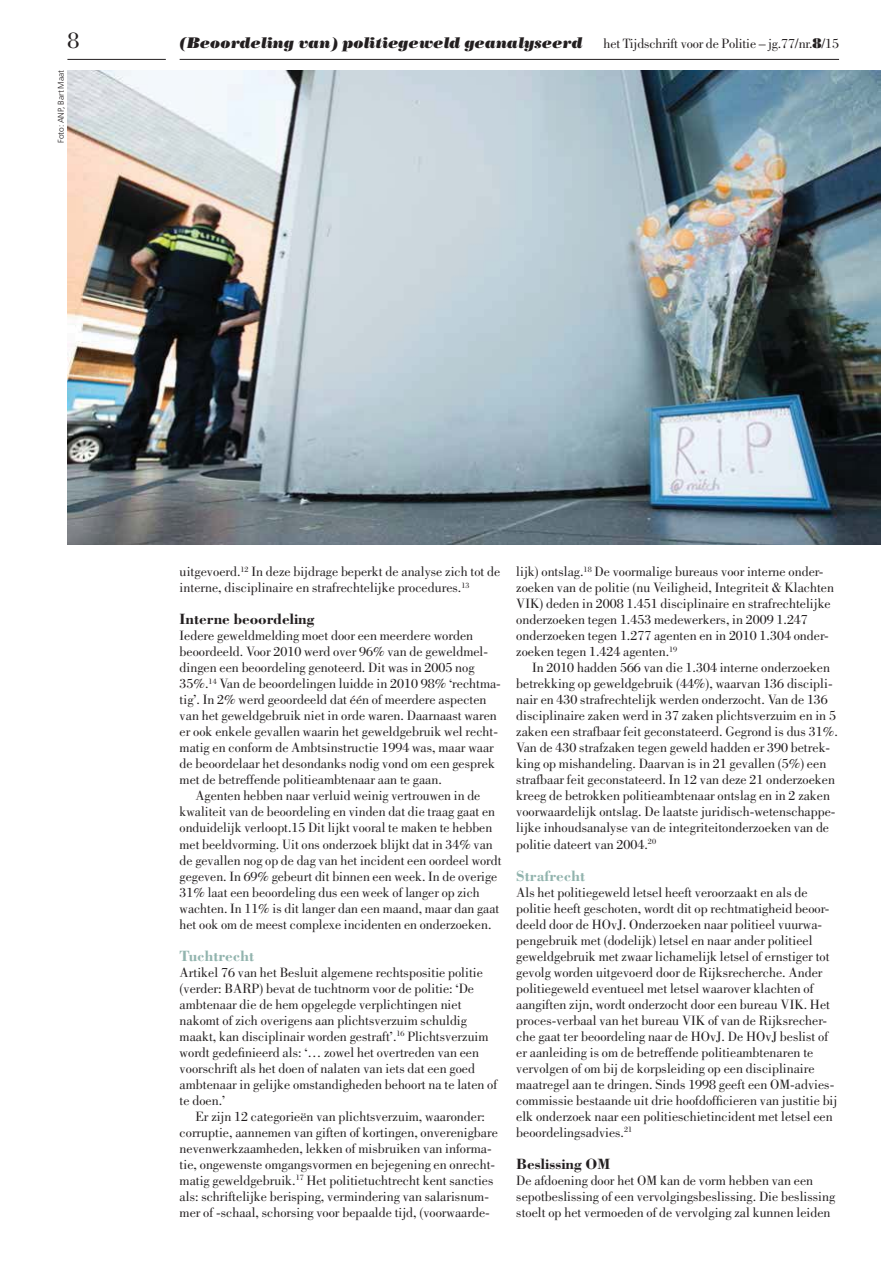
<style>
.page{position:relative;width:893px;height:1263px;background:#fff}
.page>*{position:absolute;margin:0;border:0;box-sizing:border-box;transform-origin:0 0}
.t1{font:23.7px "Bodoni Std";color:#231f20}
.t2{font:italic 15.3px "Bodoni Std Poster";color:#231f20}
.t3{font:700 15.3px "Bodoni Std";color:#231f20}
.t4{font:700 15.3px "Bodoni Std";color:#92b4ae}
.t5{font:13.95px/16px "Bodoni Std";color:#231f20}
.t6{font:300 8.4px "Frutiger LT Std";color:#231f20}
.s1{font-family:"Bodoni Std Poster"}
</style>
<div class="page">
<hr style="left:180px;top:59px;width:659px;height:1px;background:#231f20">
<hr style="left:67px;top:59px;width:99px;height:1px;background:#231f20">
<img style="left:67px;top:70px;width:813px;height:474px">
<h1 class="t1" style="left:67px;top:31px;width:13px">8</h1>
<p class="t2" style="left:180px;top:37px;width:405px">(Beoordeling van) politiegeweld geanalyseerd</p>
<p class="t5" style="left:603px;top:37px;width:237px">het Tijdschrift voor de Politie – jg.77/nr.<span class="s1">8</span>/15</p>
<p class="t6" style="left:56px;top:143px;width:74px;rotate:-90deg">Foto: ANP, Bart Maat</p>
<p class="t5" style="left:180px;top:565px;width:322px">uitgevoerd.<sup>12</sup> In deze bijdrage beperkt de analyse zich tot de interne, disciplinaire en strafrechtelijke procedures.<sup>13</sup></p>
<p class="t3" style="left:180px;top:613px;width:136px">Interne beoordeling</p>
<p class="t5" style="left:180px;top:629px;width:323px">Iedere geweldmelding moet door een meerdere worden beoordeeld. Voor 2010 werd over 96% van de geweldmel&shy;dingen een beoordeling genoteerd. Dit was in 2005 nog 35%.<sup>14</sup> Van de beoordelingen luidde in 2010 98% ‘rechtma&shy;tig’. In 2% werd geoordeeld dat één of meerdere aspecten van het geweldgebruik niet in orde waren. Daarnaast waren er ook enkele gevallen waarin het geweldgebruik wel recht&shy;matig en conform de Ambtsinstructie 1994 was, maar waar de beoordelaar het desondanks nodig vond om een gesprek met de betreffende politieambtenaar aan te gaan.</p>
<p class="t5" style="left:180px;top:789px;width:323px;text-indent:16px">Agenten hebben naar verluid weinig vertrouwen in de kwaliteit van de beoordeling en vinden dat die traag gaat en onduidelijk verloopt.15 Dit lijkt vooral te maken te hebben met beeldvorming. Uit ons onderzoek blijkt dat in 34% van de gevallen nog op de dag van het incident een oordeel wordt gegeven. In 69% gebeurt dit binnen een week. In de overige 31% laat een beoordeling dus een week of langer op zich wachten. In 11% is dit langer dan een maand, maar dan gaat het ook om de meest complexe incidenten en onderzoeken.</p>
<p class="t4" style="left:180px;top:949px;width:76px">Tuchtrecht</p>
<p class="t5" style="left:180px;top:965px;width:319px">Artikel 76 van het Besluit algemene rechtspositie politie (verder: BARP) bevat de tuchtnorm voor de politie: ‘De ambtenaar die de hem opgelegde verplichtingen niet nakomt of zich overigens aan plichtsverzuim schuldig maakt, kan disciplinair worden gestraft’.<sup>16</sup> Plichtsverzuim wordt gedefinieerd als: ‘… zowel het overtreden van een voorschrift als het doen of nalaten van iets dat een goed ambtenaar in gelijke omstandigheden behoort na te laten of te doen.’</p>
<p class="t5" style="left:180px;top:1109px;width:320px;text-indent:16px">Er zijn 12 categorieën van plichtsverzuim, waaronder: corruptie, aannemen van giften of kortingen, onverenigbare nevenwerkzaamheden, lekken of misbruiken van informa&shy;tie, ongewenste omgangsvormen en bejegening en onrecht&shy;matig geweldgebruik.<sup>17</sup> Het politietuchtrecht kent sancties als: schriftelijke berisping, vermindering van salarisnum&shy;mer of -schaal, schorsing voor bepaalde tijd, (voorwaarde-</p>
<p class="t5" style="left:516px;top:565px;width:319px">lijk) ontslag.<sup>18</sup> De voormalige bureaus voor interne onder&shy;zoeken van de politie (nu Veiligheid, Integriteit &amp; Klachten VIK) deden in 2008 1.451 disciplinaire en strafrechtelijke onderzoeken tegen 1.453 medewerkers, in 2009 1.247 onderzoeken tegen 1.277 agenten en in 2010 1.304 onder&shy;zoeken tegen 1.424 agenten.<sup>19</sup></p>
<p class="t5" style="left:516px;top:661px;width:323px;text-indent:16px">In 2010 hadden 566 van die 1.304 interne onderzoeken betrekking op geweldgebruik (44%), waarvan 136 discipli&shy;nair en 430 strafrechtelijk werden onderzocht. Van de 136 disciplinaire zaken werd in 37 zaken plichtsverzuim en in 5 zaken een strafbaar feit geconstateerd. Gegrond is dus 31%.<br>Van de 430 strafzaken tegen geweld hadden er 390 betrek&shy;king op mishandeling. Daarvan is in 21 gevallen (5%) een strafbaar feit geconstateerd. In 12 van deze 21 onderzoeken kreeg de betrokken politieambtenaar ontslag en in 2 zaken voorwaardelijk ontslag. De laatste juridisch-wetenschappe&shy;lijke inhoudsanalyse van de integriteitonderzoeken van de politie dateert van 2004.<sup>20</sup></p>
<p class="t4" style="left:516px;top:869px;width:70px">Strafrecht</p>
<p class="t5" style="left:516px;top:885px;width:323px">Als het politiegeweld letsel heeft veroorzaakt en als de politie heeft geschoten, wordt dit op rechtmatigheid beoor&shy;deeld door de HOvJ. Onderzoeken naar politieel vuurwa&shy;pengebruik met (dodelijk) letsel en naar ander politieel geweldgebruik met zwaar lichamelijk letsel of ernstiger tot gevolg worden uitgevoerd door de Rijksrecherche. Ander politiegeweld eventueel met letsel waarover klachten of aangiften zijn, wordt onderzocht door een bureau VIK. Het proces-verbaal van het bureau VIK of van de Rijksrecher&shy;che gaat ter beoordeling naar de HOvJ. De HOvJ beslist of er aanleiding is om de betreffende politieambtenaren te vervolgen of om bij de korpsleiding op een disciplinaire maatregel aan te dringen. Sinds 1998 geeft een OM-advies&shy;commissie bestaande uit drie hoofdofficieren van justitie bij elk onderzoek naar een politieschietincident met letsel een beoordelingsadvies.<sup>21</sup></p>
<p class="t3" style="left:516px;top:1158px;width:95px">Beslissing OM</p>
<p class="t5" style="left:516px;top:1173px;width:320px">De afdoening door het OM kan de vorm hebben van een sepotbeslissing of een vervolgingsbeslissing. Die beslissing stoelt op het vermoeden of de vervolging zal kunnen leiden</p>
</div>
